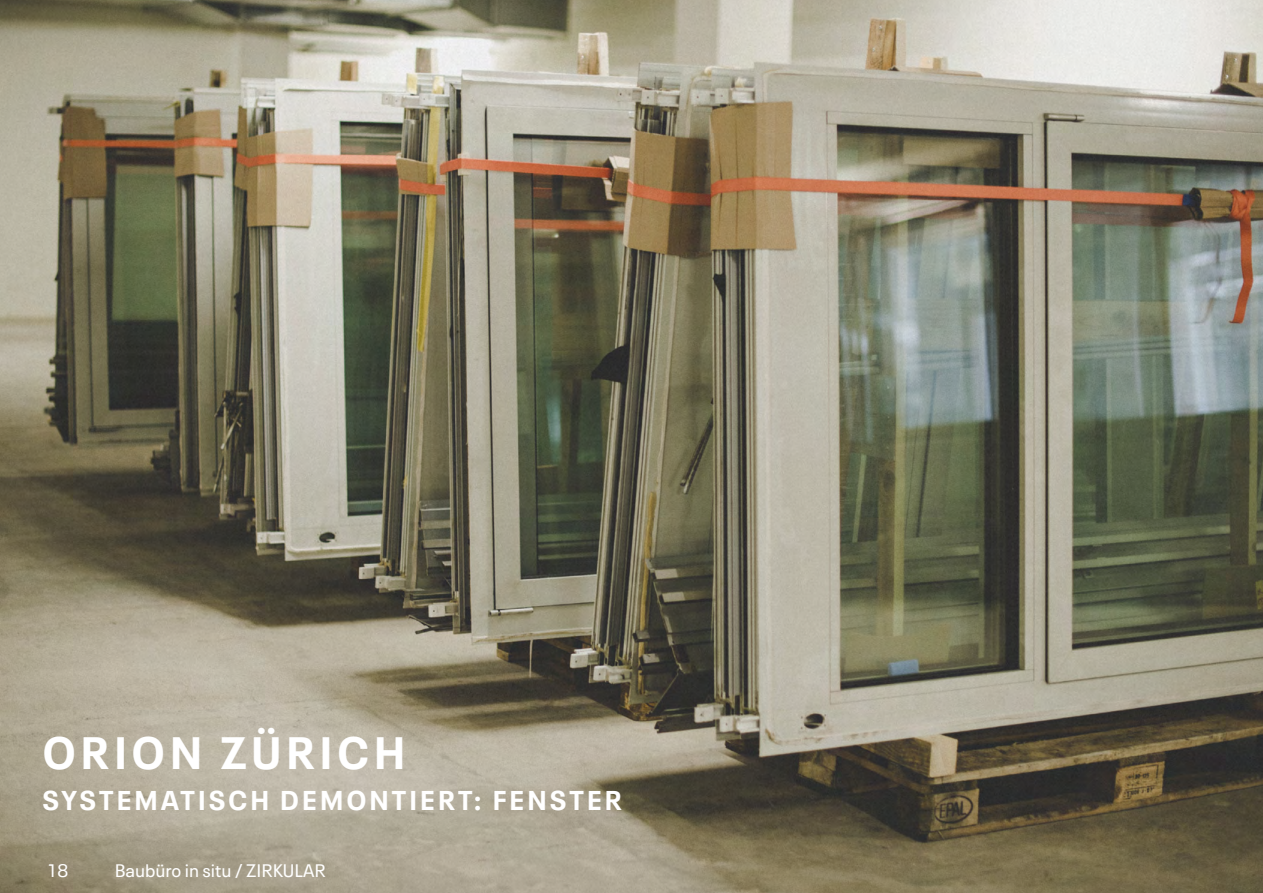
<style>
.page{position:relative;width:1263px;height:893px;background:#fff}
.page>*{position:absolute;margin:0;border:0;box-sizing:border-box;transform-origin:0 0}
.t1{font:700 45px "Neue Plak Text";letter-spacing:.095em;color:#fff}
.t2{font:700 27px "Neue Plak Text";letter-spacing:.095em;color:#fff}
.t3{font:18px "Neue Plak Text";color:#fff}
</style>
<div class="page">
<img style="left:0;top:0;width:1263px;height:893px">
<h1 class="t1" style="left:43px;top:715px;width:365px">ORION ZÜRICH</h1>
<p class="t2" style="left:43px;top:778px;width:581px">SYSTEMATISCH DEMONTIERT: FENSTER</p>
<p class="t3" style="left:47px;top:856px;width:23px">18</p>
<p class="t3" style="left:115px;top:856px;width:212px">Baubüro in situ / ZIRKULAR</p>
</div>
